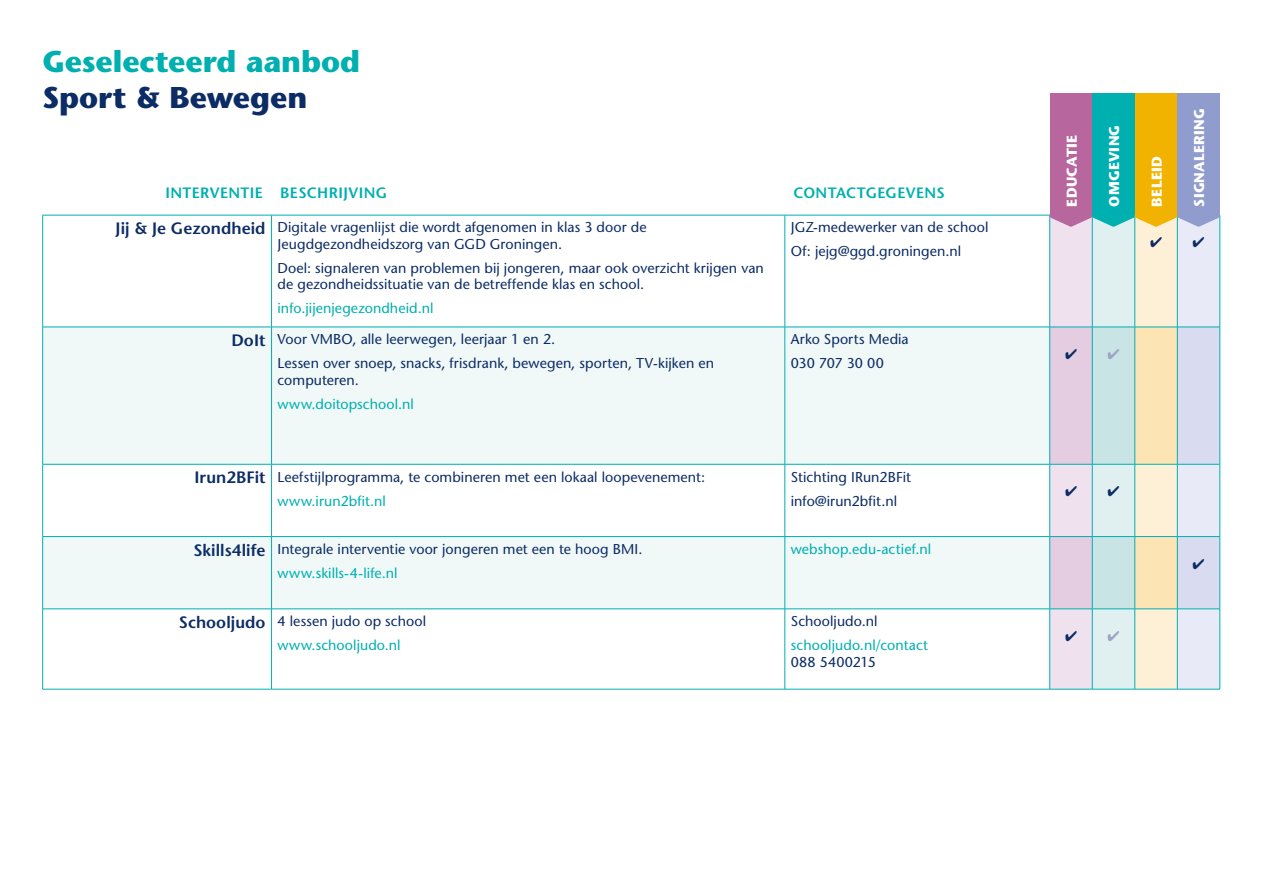
<style>
.page{position:relative;width:1263px;height:893px;background:#fff}
.page>*{position:absolute;margin:0;border:0;box-sizing:border-box;transform-origin:0 0}
.t1{font:700 30px "Stone Sans";color:#00afb0}
.t2{font:700 30px "Stone Sans";color:#0c2c65}
.t3{font:600 15px "Stone Sans";letter-spacing:.025em;color:#00afb0}
.t4{font:14.25px/24px "Stone Sans";letter-spacing:.005em;color:#0c2c65}
.t5{font:14.25px "Stone Sans";letter-spacing:.005em;color:#00afb0}
.t6{font:700 14.25px "Stone Sans";letter-spacing:.02em;color:#fff}
.s1{font-weight:600;font-size:16.5px}
.s2{color:#00afb0}
</style>
<div class="page">
<div style="left:1050px;top:93px;width:42px;height:122px;background:#b7679e"></div>
<div style="left:1092px;top:93px;width:43px;height:122px;background:#00afb0"></div>
<div style="left:1135px;top:93px;width:42px;height:122px;background:#f1b300"></div>
<div style="left:1177px;top:93px;width:43px;height:122px;background:#919cce"></div>
<div style="left:43px;top:328px;width:1006px;height:136px;background:#f0f8f8"></div>
<div style="left:43px;top:537px;width:1006px;height:72px;background:#f0f8f8"></div>
<svg style="left:43px;top:610px;width:1006px;height:79px"></svg>
<hr style="left:43px;top:215px;width:229px;height:1px;background:#00afb0">
<hr style="left:42px;top:215px;width:1px;height:112px;background:#00afb0">
<hr style="left:272px;top:215px;width:513px;height:1px;background:#00afb0">
<hr style="left:271px;top:215px;width:1px;height:112px;background:#00afb0">
<hr style="left:785px;top:215px;width:265px;height:1px;background:#00afb0">
<hr style="left:784px;top:215px;width:1px;height:112px;background:#00afb0">
<hr style="left:1049px;top:215px;width:1px;height:112px;background:#00afb0">
<hr style="left:43px;top:327px;width:229px;height:1px;background:#00afb0">
<hr style="left:42px;top:327px;width:1px;height:137px;background:#00afb0">
<hr style="left:272px;top:327px;width:513px;height:1px;background:#00afb0">
<hr style="left:271px;top:327px;width:1px;height:137px;background:#00afb0">
<hr style="left:785px;top:327px;width:265px;height:1px;background:#00afb0">
<hr style="left:784px;top:327px;width:1px;height:137px;background:#00afb0">
<hr style="left:1049px;top:327px;width:1px;height:137px;background:#00afb0">
<hr style="left:43px;top:464px;width:229px;height:1px;background:#00afb0">
<hr style="left:42px;top:464px;width:1px;height:72px;background:#00afb0">
<hr style="left:272px;top:464px;width:513px;height:1px;background:#00afb0">
<hr style="left:271px;top:464px;width:1px;height:72px;background:#00afb0">
<hr style="left:785px;top:464px;width:265px;height:1px;background:#00afb0">
<hr style="left:784px;top:464px;width:1px;height:72px;background:#00afb0">
<hr style="left:1049px;top:464px;width:1px;height:72px;background:#00afb0">
<hr style="left:43px;top:536px;width:229px;height:1px;background:#00afb0">
<hr style="left:42px;top:537px;width:1px;height:72px;background:#00afb0">
<hr style="left:272px;top:536px;width:513px;height:1px;background:#00afb0">
<hr style="left:271px;top:537px;width:1px;height:72px;background:#00afb0">
<hr style="left:785px;top:536px;width:265px;height:1px;background:#00afb0">
<hr style="left:784px;top:537px;width:1px;height:72px;background:#00afb0">
<hr style="left:1049px;top:537px;width:1px;height:72px;background:#00afb0">
<hr style="left:43px;top:609px;width:229px;height:1px;background:#00afb0">
<hr style="left:42px;top:609px;width:1px;height:80px;background:#00afb0">
<hr style="left:272px;top:609px;width:513px;height:1px;background:#00afb0">
<hr style="left:271px;top:609px;width:1px;height:80px;background:#00afb0">
<hr style="left:785px;top:609px;width:265px;height:1px;background:#00afb0">
<hr style="left:784px;top:609px;width:1px;height:80px;background:#00afb0">
<hr style="left:1049px;top:609px;width:1px;height:80px;background:#00afb0">
<hr style="left:43px;top:689px;width:229px;height:1px;background:#00afb0">
<hr style="left:272px;top:689px;width:513px;height:1px;background:#00afb0">
<hr style="left:785px;top:689px;width:265px;height:1px;background:#00afb0">
<hr style="left:1050px;top:689px;width:42px;height:1px;background:#00afb0">
<hr style="left:1092px;top:689px;width:43px;height:1px;background:#00afb0">
<hr style="left:1135px;top:689px;width:42px;height:1px;background:#00afb0">
<hr style="left:1177px;top:689px;width:43px;height:1px;background:#00afb0">
<svg style="left:1050px;top:213px;width:170px;height:476px;background:#e0e0e0"></svg>
<h1 class="t1" style="left:43px;top:43px;width:319px">Geselecteerd aanbod</h1>
<h1 class="t2" style="left:43px;top:79px;width:266px">Sport &amp; Bewegen</h1>
<p class="t3" style="left:165px;top:183px;width:223px">INTERVENTIE BESCHRIJVING</p>
<p class="t3" style="left:793px;top:183px;width:153px">CONTACTGEGEVENS</p>
<p class="t4" style="left:278px;top:219px;width:371px;line-height:16.5px;text-indent:-162px"><span class="s1">Jij &amp; Je Gezondheid</span> Digitale vragenlijst die wordt afgenomen in klas 3 door de<br>Jeugdgezondheidszorg van GGD Groningen.</p>
<p class="t4" style="left:278px;top:260px;width:488px;line-height:16.5px">Doel: signaleren van problemen bij jongeren, maar ook overzicht krijgen van de gezondheidssituatie van de betreffende klas en school.</p>
<p class="t5" style="left:278px;top:300px;width:157px">info.jijenjegezondheid.nl</p>
<p class="t4" style="left:278px;top:327px;width:438px;text-indent:-46px"><span class="s1">DoIt</span> Voor VMBO, alle leerwegen, leerjaar 1 en 2.<br>Lessen over snoep, snacks, frisdrank, bewegen, sporten, TV-kijken en</p>
<p class="t4" style="left:278px;top:368px;width:83px">computeren.</p>
<p class="t5" style="left:278px;top:395px;width:138px">www.doitopschool.nl</p>
<p class="t4" style="left:791px;top:215px;width:199px">JGZ-medewerker van de school<br>Of: jejg@ggd.groningen.nl</p>
<p class="t4" style="left:791px;top:327px;width:119px">Arko Sports Media<br>030 707 30 00</p>
<p class="t4" style="left:278px;top:464px;width:429px;text-indent:-83px"><span class="s1">Irun2BFit</span> Leefstijlprogramma, te combineren met een lokaal loopevenement: <span class="s2">www.irun2bfit.nl</span></p>
<p class="t4" style="left:791px;top:464px;width:122px">Stichting IRun2BFit info@irun2bfit.nl</p>
<p class="t4" style="left:278px;top:537px;width:366px;text-indent:-84px"><span class="s1">Skills4life</span> Integrale interventie voor jongeren met een te hoog BMI. <span class="s2">www.skills-4-life.nl</span></p>
<p class="t5" style="left:791px;top:540px;width:142px">webshop.edu-actief.nl</p>
<p class="t4" style="left:278px;top:609px;width:150px;text-indent:-99px"><span class="s1">Schooljudo</span> 4 lessen judo op school <span class="s2">www.schooljudo.nl</span></p>
<p class="t4" style="left:791px;top:609px;width:88px">Schooljudo.nl</p>
<p class="t5" style="left:791px;top:636px;width:139px">schooljudo.nl/contact</p>
<p class="t4" style="left:791px;top:650px;width:87px">088 5400215</p>
<p class="t6" style="left:1063px;top:207px;width:73px;rotate:-90deg">EDUCATIE</p>
<p class="t6" style="left:1105px;top:207px;width:83px;rotate:-90deg">OMGEVING</p>
<p class="t6" style="left:1148px;top:207px;width:52px;rotate:-90deg">BELEID</p>
<p class="t6" style="left:1190px;top:207px;width:100px;rotate:-90deg">SIGNALERING</p>
</div>
